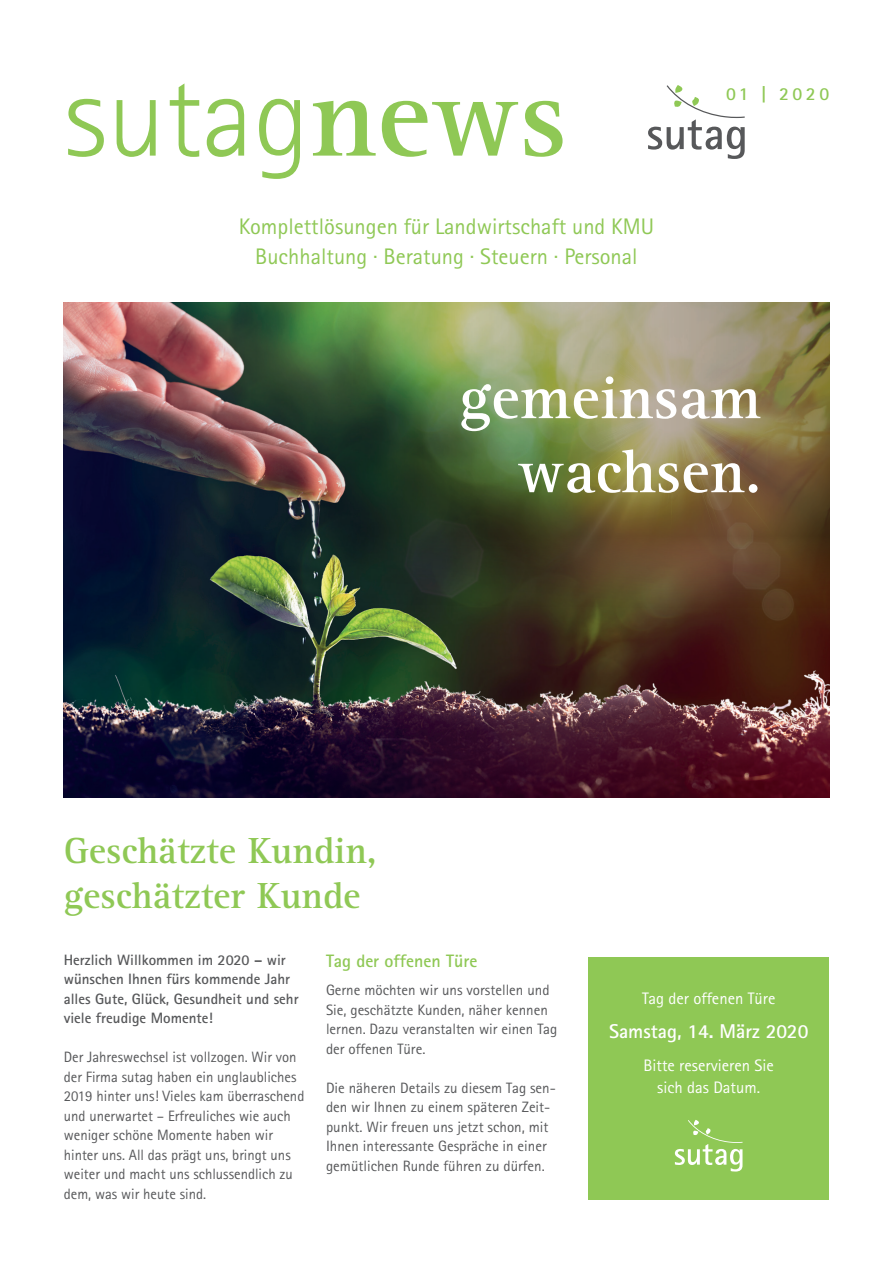
<style>
.page{position:relative;width:893px;height:1263px;background:#fff}
.page>*{position:absolute;margin:0;border:0;box-sizing:border-box;transform-origin:0 0}
.t1{font:300 116.55px "Rotis Sans Serif";color:#8fc855}
.t2{font:700 61.65px/74.1px "Rotis Serif";color:#fff;text-align:right}
.t3{font:700 37.5px/45px "Rotis Serif";color:#8fc855}
.t4{font:22.5px/30px "Rotis Sans Serif";color:#8fc855;text-align:center}
.t5{font:700 19.95px "Rotis Sans Serif";color:#fff}
.t6{font:700 18.3px "Rotis Sans Serif";letter-spacing:.19em;color:#8fc855}
.t7{font:700 18px "Rotis Sans Serif";color:#8fc855}
.t8{font:16.65px/21.6px "Rotis Sans Serif";color:#fff;text-align:center}
.t9{font:15px/19.5px "Rotis Sans Serif";color:#57585a}
.t10{font:700 15px/19.5px "Rotis Sans Serif";color:#57585a}
.s1{font-family:"Rotis Serif";font-weight:700}
</style>
<div class="page">
<div style="left:588px;top:957px;width:241px;height:242px;background:#8fc855"></div>
<img style="left:64px;top:302px;width:765px;height:495px">
<img style="left:199px;top:302px;width:630px;height:315px">
<svg style="left:648px;top:85px;width:97px;height:74px"></svg>
<svg style="left:675px;top:1120px;width:67px;height:51px"></svg>
<h1 class="t1" style="left:64px;top:49px;width:505px">sutag<span class="s1">news</span></h1>
<p class="t6" style="left:726px;top:82px;width:105px">01 | 2020</p>
<h3 class="t4" style="left:239px;top:211px;width:417px">Komplettlösungen für Landwirtschaft und KMU<br>Buchhaltung · Beratung · Steuern · Personal</h3>
<h2 class="t2" style="left:459px;top:362px;width:304px">gemeinsam wachsen.</h2>
<h3 class="t3" style="left:64px;top:829px;width:314px">Geschätzte Kundin, geschätzter Kunde</h3>
<p class="t10" style="left:64px;top:950px;width:236px">Herzlich Willkommen im 2020 – wir wünschen Ihnen fürs kommende Jahr alles Gute, Glück, Gesundheit und sehr viele freudige Momente!</p>
<p class="t9" style="left:64px;top:1047px;width:242px">Der Jahreswechsel ist vollzogen. Wir von der Firma sutag haben ein unglaubliches 2019 hinter uns! Vieles kam überraschend und unerwartet – Erfreuliches wie auch weniger schöne Momente haben wir hinter uns. All das prägt uns, bringt uns weiter und macht uns schlussendlich zu dem, was wir heute sind.</p>
<p class="t7" style="left:326px;top:950px;width:153px">Tag der offenen Türe</p>
<p class="t9" style="left:326px;top:980px;width:233px">Gerne möchten wir uns vorstellen und Sie, geschätzte Kunden, näher kennen lernen. Dazu veranstalten wir einen Tag der offenen Türe.</p>
<p class="t9" style="left:326px;top:1078px;width:231px">Die näheren Details zu diesem Tag sen&shy;den wir Ihnen zu einem späteren Zeit&shy;punkt. Wir freuen uns jetzt schon, mit Ihnen interessante Gespräche in einer gemütlichen Runde führen zu dürfen.</p>
<p class="t8" style="left:642px;top:987px;width:135px">Tag der offenen Türe</p>
<h3 class="t5" style="left:609px;top:1018px;width:201px">Samstag, 14. März 2020</h3>
<p class="t8" style="left:643px;top:1055px;width:132px">Bitte reservieren Sie sich das Datum.</p>
</div>
